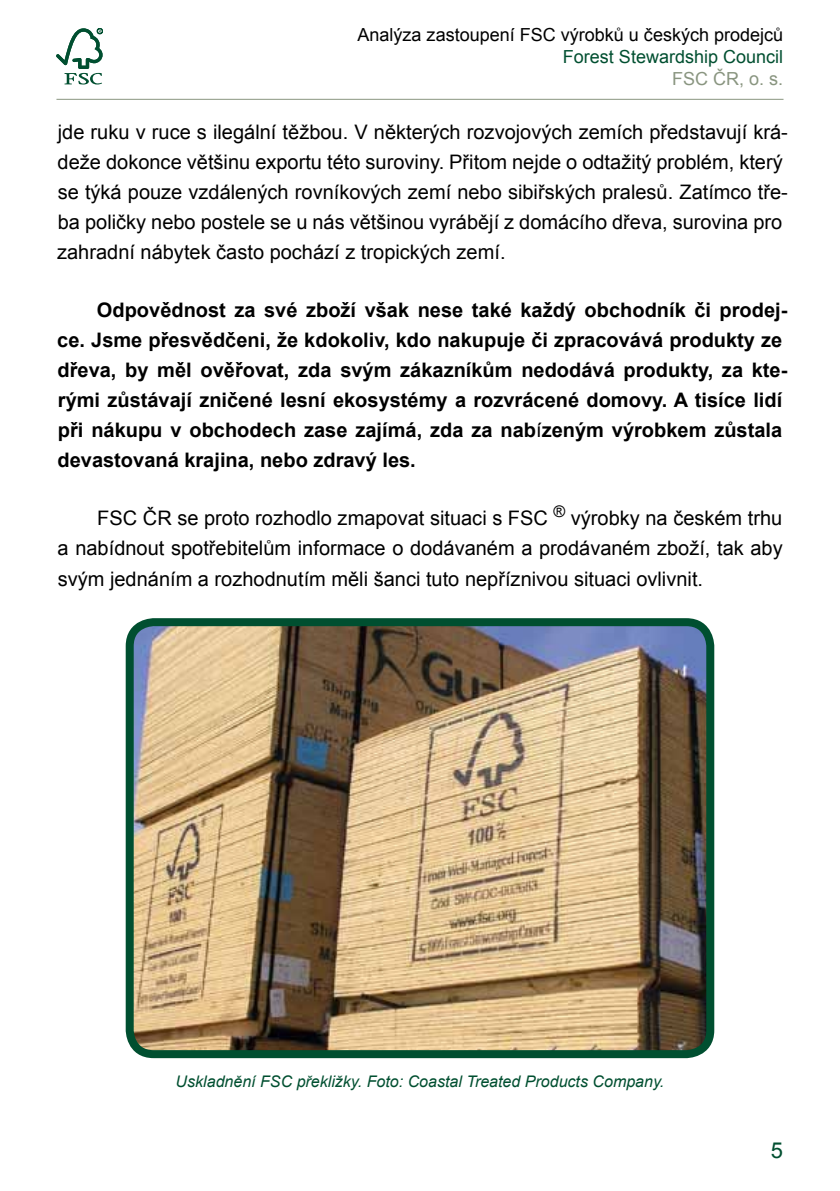
<style>
.page{position:relative;width:840px;height:1191px;background:#fff}
.page>*{position:absolute;margin:0;border:0;box-sizing:border-box;transform-origin:0 0}
.t1{font:22px "Arial";color:#004f30}
.t2{font:20px/30px "Arial";color:#000}
.t3{font:700 20px/30px "Arial";color:#000}
.t4{font:18px "Arial";color:#000}
.t5{font:18px "Arial";color:#004f30}
.t6{font:18px "Arial";color:#899580}
.t7{font:italic 16px "Arial";color:#004f30}
.s1{font-weight:400}
</style>
<div class="page">
<svg style="left:56px;top:28px;width:47px;height:56px"></svg>
<hr style="left:56px;top:99px;width:727px;height:1px;background:#899580">
<img style="left:135px;top:624px;width:574px;height:429px">
<div style="left:126px;top:618px;width:587px;height:440px;border:8px solid #004f30;border-radius:24px"></div>
<p class="t4" style="left:357px;top:23px;width:427px">Analýza zastoupení FSC výrobků u českých prodejců</p>
<p class="t5" style="left:562px;top:45px;width:222px">Forest Stewardship Council</p>
<p class="t6" style="left:671px;top:67px;width:113px">FSC ČR, o. s.</p>
<p class="t2" style="left:57px;top:117px;width:731px">jde ruku v ruce s ilegální těžbou. V některých rozvojových zemích představují krá&shy;deže dokonce většinu exportu této suroviny. Přitom nejde o odtažitý problém, který se týká pouze vzdálených rovníkových zemí nebo sibiřských pralesů. Zatímco tře&shy;ba poličky nebo postele se u nás většinou vyrábějí z domácího dřeva, surovina pro zahradní nábytek často pochází z tropických zemí.</p>
<p class="t3" style="left:57px;top:296px;width:731px;text-indent:40px">Odpovědnost za své zboží však nese také každý obchodník či prodej&shy;ce. Jsme přesvědčeni, že kdokoliv, kdo nakupuje či zpracovává produkty ze dřeva, by měl ověřovat, zda svým zákazníkům nedodává produkty, za kte&shy;rými zůstávají zničené lesní ekosystémy a rozvrácené domovy. A tisíce lidí při nákupu v obchodech zase zajímá, zda za nab<span class="s1">í</span>zeným výrobkem zůstala devastovaná krajina, nebo zdravý les.</p>
<p class="t2" style="left:58px;top:503px;width:726px;text-align:justify;text-indent:40px">FSC ČR se proto rozhodlo zmapovat situaci s FSC <sup>®</sup> výrobky na českém trhu a nabídnout spotřebitelům informace o dodávaném a prodávaném zboží, tak aby svým jednáním a rozhodnutím měli šanci tuto nepříznivou situaci ovlivnit.</p>
<p class="t7" style="left:175px;top:1070px;width:490px">Uskladnění FSC překližky. Foto: Coastal Treated Products Company.</p>
<p class="t1" style="left:770px;top:1136px;width:14px">5</p>
</div>
